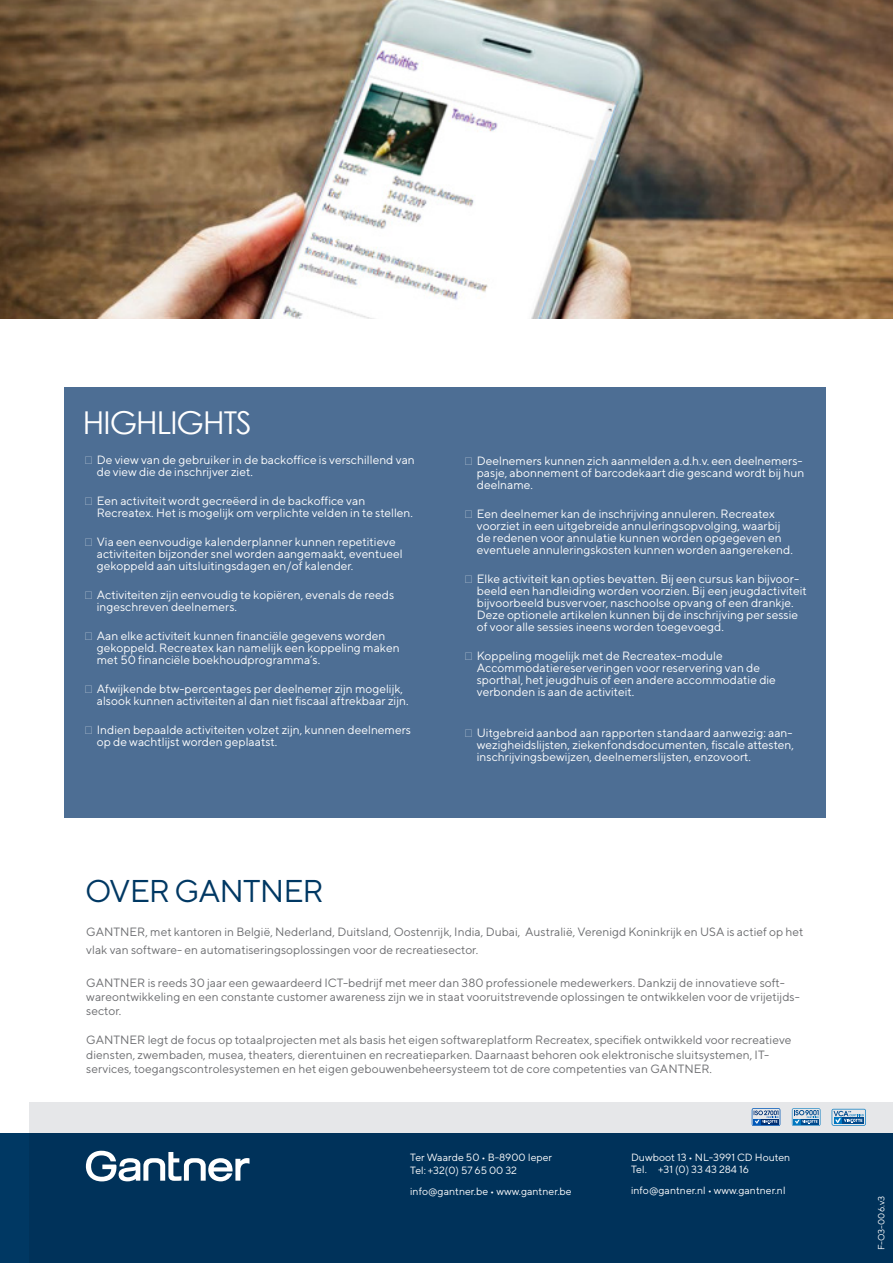
<style>
.page{position:relative;width:893px;height:1263px;background:#fff}
.page>*{position:absolute;margin:0;border:0;box-sizing:border-box;transform-origin:0 0}
.t1{font:31.5px "TT Norms";letter-spacing:-.03em;color:#003863}
.t2{font:31.5px "Century Gothic";letter-spacing:-.03em;color:#fff}
.t3{font:12px/12px "TT Norms";color:#fff}
.t4{font:12px/14.4px "TT Norms";color:#6c6d70}
.Adresgegevens{font:10.5px/12.6px "TT Norms";color:#fff}
.Adresgegevens-2{font:10.5px/12.6px "Century Gothic";color:#fff}
.t5{font:9px "TT Norms";color:#fff}
.s1{font-family:"Times New Roman"}
</style>
<div class="page">
<div style="left:29px;top:1102px;width:863px;height:161px;background:#e6e7e9"></div>
<div style="left:0;top:1133px;width:893px;height:130px;background:#00325a"></div>
<svg style="left:832px;top:1109px;width:34px;height:17px"></svg>
<svg style="left:792px;top:1108px;width:28px;height:18px"></svg>
<svg style="left:752px;top:1108px;width:28px;height:18px"></svg>
<svg style="left:86px;top:1151px;width:163px;height:30px"></svg>
<div style="left:64px;top:387px;width:762px;height:431px;background:#4d6e94"></div>
<img style="left:0;top:0;width:893px;height:319px">
<p class="t2" style="left:83px;top:400px;width:170px">HIGHLIGHTS</p>
<p class="t3" style="left:97px;top:453px;width:320px;text-indent:-13px"><span class="s1">̆</span> De view van de gebruiker in de backoffice is verschillend van de view die de inschrijver ziet.</p>
<p class="t3" style="left:97px;top:494px;width:318px;text-indent:-13px"><span class="s1">̆</span> Een activiteit wordt gecreëerd in de backoffice van<br>Recreatex. Het is mogelijk om verplichte velden in te stellen.</p>
<p class="t3" style="left:97px;top:535px;width:307px;text-indent:-13px"><span class="s1">̆</span> Via een eenvoudige kalenderplanner kunnen repetitieve activiteiten bijzonder snel worden aangemaakt, eventueel gekoppeld aan uitsluitingsdagen en/of kalender.</p>
<p class="t3" style="left:97px;top:588px;width:299px;text-indent:-13px"><span class="s1">̆</span> Activiteiten zijn eenvoudig te kopiëren, evenals de reeds ingeschreven deelnemers.</p>
<p class="t3" style="left:97px;top:629px;width:304px;text-indent:-13px"><span class="s1">̆</span> Aan elke activiteit kunnen financiële gegevens worden gekoppeld. Recreatex kan namelijk een koppeling maken met 50 financiële boekhoudprogramma’s.</p>
<p class="t3" style="left:97px;top:682px;width:313px;text-indent:-13px"><span class="s1">̆</span> Afwijkende btw-percentages per deelnemer zijn mogelijk, alsook kunnen activiteiten al dan niet fiscaal aftrekbaar zijn.</p>
<p class="t3" style="left:97px;top:723px;width:316px;text-indent:-13px"><span class="s1">̆</span> Indien bepaalde activiteiten volzet zijn, kunnen deelnemers op de wachtlijst worden geplaatst.</p>
<p class="t1" style="left:85px;top:871px;width:240px">OVER GANTNER</p>
<p class="t3" style="left:477px;top:454px;width:329px;text-indent:-13px"><span class="s1">̆</span> Deelnemers kunnen zich aanmelden a.d.h.v. een deelnemers&shy;pasje, abonnement of barcodekaart die gescand wordt bij hun deelname.</p>
<p class="t3" style="left:477px;top:507px;width:318px;text-indent:-13px"><span class="s1">̆</span> Een deelnemer kan de inschrijving annuleren. Recreatex voorziet in een uitgebreide annuleringsopvolging, waarbij de redenen voor annulatie kunnen worden opgegeven en eventuele annuleringskosten kunnen worden aangerekend.</p>
<p class="t3" style="left:477px;top:572px;width:331px;text-indent:-13px"><span class="s1">̆</span> Elke activiteit kan opties bevatten. Bij een cursus kan bijvoor&shy;beeld een handleiding worden voorzien. Bij een jeugdactiviteit bijvoorbeeld busvervoer, naschoolse opvang of een drankje.<br>Deze optionele artikelen kunnen bij de inschrijving per sessie of voor alle sessies ineens worden toegevoegd.</p>
<p class="t3" style="left:477px;top:649px;width:301px;text-indent:-13px"><span class="s1">̆</span> Koppeling mogelijk met de Recreatex-module Accommodatiereserveringen voor reservering van de sporthal, het jeugdhuis of een andere accommodatie die verbonden is aan de activiteit.</p>
<p class="t3" style="left:477px;top:726px;width:319px;text-align:justify;text-indent:-13px"><span class="s1">̆</span> Uitgebreid aanbod aan rapporten standaard aanwezig: aan&shy;wezigheidslijsten, ziekenfondsdocumenten, fiscale attesten, inschrijvingsbewijzen, deelnemerslijsten, enzovoort.</p>
<p class="t4" style="left:86px;top:923px;width:719px;line-height:18px">GANTNER, met kantoren in België, Nederland, Duitsland, Oostenrijk, India, Dubai, Australië, Verenigd Koninkrijk en USA is actief op het vlak van software- en automatiseringsoplossingen voor de recreatiesector.</p>
<p class="t4" style="left:86px;top:975px;width:715px">GANTNER is reeds 30 jaar een gewaardeerd ICT-bedrijf met meer dan 380 professionele medewerkers. Dankzij de innovatieve soft&shy;wareontwikkeling en een constante customer awareness zijn we in staat vooruitstrevende oplossingen te ontwikkelen voor de vrijetijds&shy;sector.</p>
<p class="t4" style="left:86px;top:1032px;width:707px">GANTNER legt de focus op totaalprojecten met als basis het eigen softwareplatform Recreatex, specifiek ontwikkeld voor recreatieve</p>
<p class="t4" style="left:86px;top:1047px;width:684px">diensten, zwembaden, musea, theaters, dierentuinen en recreatieparken. Daarnaast behoren ook elektronische sluitsystemen, IT-</p>
<p class="t4" style="left:86px;top:1061px;width:627px">services, toegangscontrolesystemen en het eigen gebouwenbeheersysteem tot de core competenties van GANTNER.</p>
<p class="Adresgegevens-2" style="left:410px;top:1149px;width:174px">Rozendaalstraat 53 • B-8900 Ieper</p>
<p class="Adresgegevens-2" style="left:410px;top:1170px;width:121px">Tel. +32 (0) 57 22 44 00<br>Fax +32 (0) 57 22 44 01</p>
<p class="Adresgegevens" style="left:410px;top:1151px;width:144px">Ter Waarde 50 • B-8900 Ieper<br>Tel: +32(0) 57 65 00 32</p>
<p class="Adresgegevens" style="left:410px;top:1185px;width:163px">info@gantner.be • www.gantner.be</p>
<p class="Adresgegevens" style="left:631px;top:1150px;width:161px">Duwboot 13 • NL-3991 CD Houten<br>Tel. +31 (0) 33 43 284 16</p>
<p class="Adresgegevens" style="left:631px;top:1184px;width:156px">info@gantner.nl • www.gantner.nl</p>
<p class="t5" style="left:876px;top:1250px;width:56px;rotate:-90deg">F-O3-006.v3</p>
</div>
